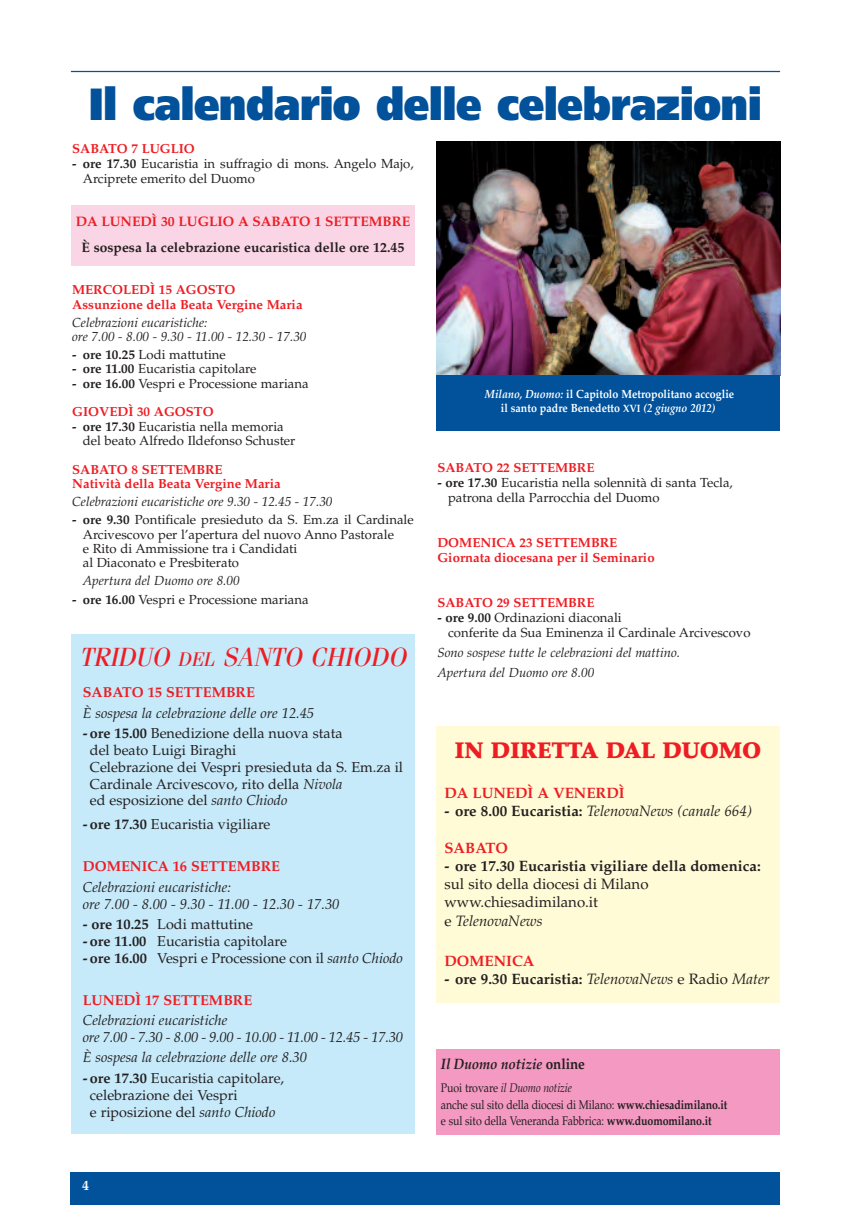
<style>
.page{position:relative;width:851px;height:1205px;background:#fff}
.page>*{position:absolute;margin:0;border:0;box-sizing:border-box;transform-origin:0 0}
.t1{font:900 45px "Frutiger";letter-spacing:-.015em;color:#01519b;scale:.9 1}
.t2{font:italic 26.25px "Fenice";color:#ee1d23}
.t3{font:900 22.5px "Palatino";color:#ee1d23}
.t4{font:700 15px "Palatino";color:#231f20}
.t5{font:15px/18.2px "Palatino";color:#231f20}
.t6{font:italic 15px "Palatino";color:#231f20}
.t7{font:700 15px "Palatino";color:#ee1d23}
.t8{font:italic 700 15px "Palatino";letter-spacing:-.01em;color:#231f20;scale:.9 1}
.t9{font:14.38px/16.9px "Palatino";color:#231f20}
.t10{font:italic 14.38px/16.9px "Palatino";color:#231f20}
.t11{font:700 14.38px "Palatino";color:#ee1d23}
.t12{font:700 13.75px "Palatino";color:#231f20}
.t13{font:700 13.75px "Palatino";color:#ee1d23}
.t14{font:700 13.75px "Palatino";color:#fff}
.t15{font:13.12px/14.4px "Palatino";color:#231f20}
.t16{font:700 13.12px/14.4px "Palatino";color:#ee1d23}
.t17{font:italic 13.12px/14.4px "Palatino";color:#231f20}
.t18{font:12.5px/16.2px "Palatino";letter-spacing:-.01em;color:#231f20;scale:.85 1}
.t19{font:700 11.88px/14.2px "Palatino";color:#fff;text-align:center;scale:.9 1}
.s1{font-weight:700}
.s2{font-weight:700;color:#ee1d23}
.s3{font-size:19.75px}
.s4{font-style:italic}
.s5{font-size:10.62px}
.s6{font-weight:700;font-style:normal}
.s7{font-weight:400;font-style:italic}
.s8{font-weight:400}
.s9{font-style:normal}
</style>
<div class="page">
<div style="left:71px;top:1172px;width:709px;height:33px;background:#01519b"></div>
<hr style="left:71px;top:71px;width:709px;height:1px;background:#01519b">
<div style="left:71px;top:634px;width:344px;height:500px;background:#c6eafa"></div>
<div style="left:71px;top:206px;width:344px;height:60px;background:#fad5e5"></div>
<img style="left:436px;top:142px;width:344px;height:233px">
<div style="left:436px;top:375px;width:344px;height:55px;background:#01519b"></div>
<div style="left:436px;top:726px;width:344px;height:277px;background:#fffbd6"></div>
<div style="left:436px;top:1049px;width:344px;height:85px;background:#f499c2"></div>
<h1 class="t1" style="left:89px;top:86px;width:749px">Il calendario delle celebrazioni</h1>
<p class="t16" style="left:72px;top:142px;width:124px">SABATO 7 LUGLIO</p>
<p class="t15" style="left:83px;top:157px;width:332px;line-height:15px;text-indent:-11px"><span class="s1">- ore 17.30</span> Eucaristia in suffragio di mons. Angelo Majo,<br>Arciprete emerito del Duomo</p>
<p class="t13" style="left:76px;top:216px;width:336px">DA LUNEDÌ 30 LUGLIO A SABATO 1 SETTEMBRE</p>
<p class="t12" style="left:82px;top:242px;width:324px">È sospesa la celebrazione eucaristica delle ore 12.45</p>
<p class="t16" style="left:72px;top:284px;width:232px">MERCOLEDÌ 15 AGOSTO<br>Assunzione della Beata Vergine Maria</p>
<p class="t17" style="left:72px;top:316px;width:236px">Celebrazioni eucaristiche:<br>ore 7.00 - 8.00 - 9.30 - 11.00 - 12.30 - 17.30</p>
<p class="t15" style="left:72px;top:349px;width:155px"><span class="s1">- ore 10.25</span> Lodi mattutine</p>
<p class="t15" style="left:72px;top:363px;width:186px"><span class="s1">- ore 11.00</span> Eucaristia capitolare</p>
<p class="t15" style="left:72px;top:370px;width:238px;line-height:28.8px"><span class="s1">- ore 16.00</span> Vespri e Processione mariana<br><span class="s2">GIOVEDÌ 30 AGOSTO</span></p>
<p class="t15" style="left:83px;top:421px;width:214px;text-indent:-11px"><span class="s1">- ore 17.30</span> Eucaristia nella memoria del beato Alfredo Ildefonso Schuster</p>
<p class="t16" style="left:72px;top:464px;width:210px">SABATO 8 SETTEMBRE<br>Natività della Beata Vergine Maria</p>
<p class="t17" style="left:72px;top:496px;width:262px">Celebrazioni eucaristiche ore 9.30 - 12.45 - 17.30</p>
<p class="t15" style="left:83px;top:514px;width:332px;text-indent:-11px"><span class="s1">- ore 9.30</span> Pontificale presieduto da S. Em.za il Cardinale Arcivescovo per l’apertura del nuovo Anno Pastorale<br>e Rito di Ammissione tra i Candidati<br>al Diaconato e Presbiterato</p>
<p class="t17" style="left:83px;top:575px;width:158px">Apertura del Duomo ore 8.00</p>
<p class="t15" style="left:72px;top:593px;width:238px"><span class="s1">- ore 16.00</span> Vespri e Processione mariana</p>
<h2 class="t2" style="left:80px;top:648px;width:328px">TRIDUO <span class="s3">DEL</span> SANTO CHIODO</h2>
<p class="t11" style="left:83px;top:687px;width:173px">SABATO 15 SETTEMBRE</p>
<p class="t10" style="left:83px;top:706px;width:233px">È sospesa la celebrazione delle ore 12.45</p>
<p class="t9" style="left:90px;top:726px;width:314px;text-indent:-7px"><span class="s1">- ore 15.00</span> Benedizione della nuova stata<br>del beato Luigi Biraghi<br>Celebrazione dei Vespri presieduta da S. Em.za il Cardinale Arcivescovo, rito della <span class="s4">Nivola<br></span>ed esposizione del <span class="s4">santo Chiodo</span></p>
<p class="t9" style="left:83px;top:818px;width:189px"><span class="s1">- ore 17.30</span> Eucaristia vigiliare</p>
<p class="t11" style="left:83px;top:861px;width:198px">DOMENICA 16 SETTEMBRE</p>
<p class="t10" style="left:83px;top:880px;width:258px">Celebrazioni eucaristiche:<br>ore 7.00 - 8.00 - 9.30 - 11.00 - 12.30 - 17.30</p>
<p class="t9" style="left:83px;top:917px;width:172px"><span class="s1">- ore 10.25</span> Lodi mattutine</p>
<p class="t9" style="left:83px;top:934px;width:205px"><span class="s1">- ore 11.00</span> Eucaristia capitolare</p>
<p class="t9" style="left:83px;top:951px;width:321px"><span class="s1">- ore 16.00</span> Vespri e Processione con il <span class="s4">santo Chiodo</span></p>
<p class="t11" style="left:83px;top:994px;width:171px">LUNEDÌ 17 SETTEMBRE</p>
<p class="t10" style="left:83px;top:1013px;width:321px">Celebrazioni eucaristiche<br>ore 7.00 - 7.30 - 8.00 - 9.00 - 10.00 - 11.00 - 12.45 - 17.30</p>
<p class="t10" style="left:83px;top:1050px;width:226px">È sospesa la celebrazione delle ore 8.30</p>
<p class="t9" style="left:90px;top:1071px;width:196px;text-indent:-7px"><span class="s1">- ore 17.30</span> Eucaristia capitolare, celebrazione dei Vespri<br>e riposizione del <span class="s4">santo Chiodo</span></p>
<p class="t14" style="left:82px;top:1179px;width:8px">4</p>
<p class="t19" style="left:485px;top:388px;width:278px"><span class="s4">Milano, Duomo:</span> il Capitolo Metropolitano accoglie il santo padre Benedetto <span class="s5">XVI</span> <span class="s4">(2 giugno 2012)</span></p>
<p class="t16" style="left:437px;top:461px;width:158px">SABATO 22 SETTEMBRE</p>
<p class="t15" style="left:448px;top:476px;width:286px;line-height:15px;text-indent:-11px"><span class="s1">- ore 17.30</span> Eucaristia nella solennità di santa Tecla, patrona della Parrocchia del Duomo</p>
<p class="t16" style="left:437px;top:536px;width:219px;line-height:15px">DOMENICA 23 SETTEMBRE<br>Giornata diocesana per il Seminario</p>
<p class="t16" style="left:437px;top:596px;width:158px">SABATO 29 SETTEMBRE</p>
<p class="t15" style="left:448px;top:611px;width:304px;line-height:15px;text-indent:-11px"><span class="s1">- ore 9.00</span> Ordinazioni diaconali<br>conferite da Sua Eminenza il Cardinale Arcivescovo</p>
<p class="t17" style="left:437px;top:644px;width:244px;line-height:20.4px">Sono sospese tutte le celebrazioni del mattino.<br>Apertura del Duomo ore 8.00</p>
<h3 class="t3" style="left:454px;top:741px;width:308px">IN DIRETTA DAL DUOMO</h3>
<p class="t7" style="left:444px;top:787px;width:182px">DA LUNEDÌ A VENERDÌ</p>
<p class="t6" style="left:444px;top:804px;width:309px"><span class="s6">- ore 8.00 Eucaristia:</span> TelenovaNews (canale 664)</p>
<p class="t7" style="left:444px;top:842px;width:65px">SABATO</p>
<p class="t4" style="left:444px;top:860px;width:318px">- ore 17.30 Eucaristia vigiliare della domenica:</p>
<p class="t5" style="left:444px;top:877px;width:205px">sul sito della diocesi di Milano www.chiesadimilano.it<br>e <span class="s4">TelenovaNews</span></p>
<p class="t7" style="left:444px;top:955px;width:91px">DOMENICA</p>
<p class="t4" style="left:444px;top:973px;width:327px">- ore 9.30 Eucaristia: <span class="s7">TelenovaNews</span> <span class="s8">e Radio</span> <span class="s7">Mater</span></p>
<p class="t8" style="left:441px;top:1058px;width:161px">Il Duomo notizie <span class="s9">online</span></p>
<p class="t18" style="left:441px;top:1081px;width:338px">Puoi trovare <span class="s4">il Duomo notizie<br></span>anche sul sito della diocesi di Milano: <span class="s1">www.chiesadimilano.it </span>e sul sito della Veneranda Fabbrica: <span class="s1">www.duomomilano.it</span></p>
</div>
